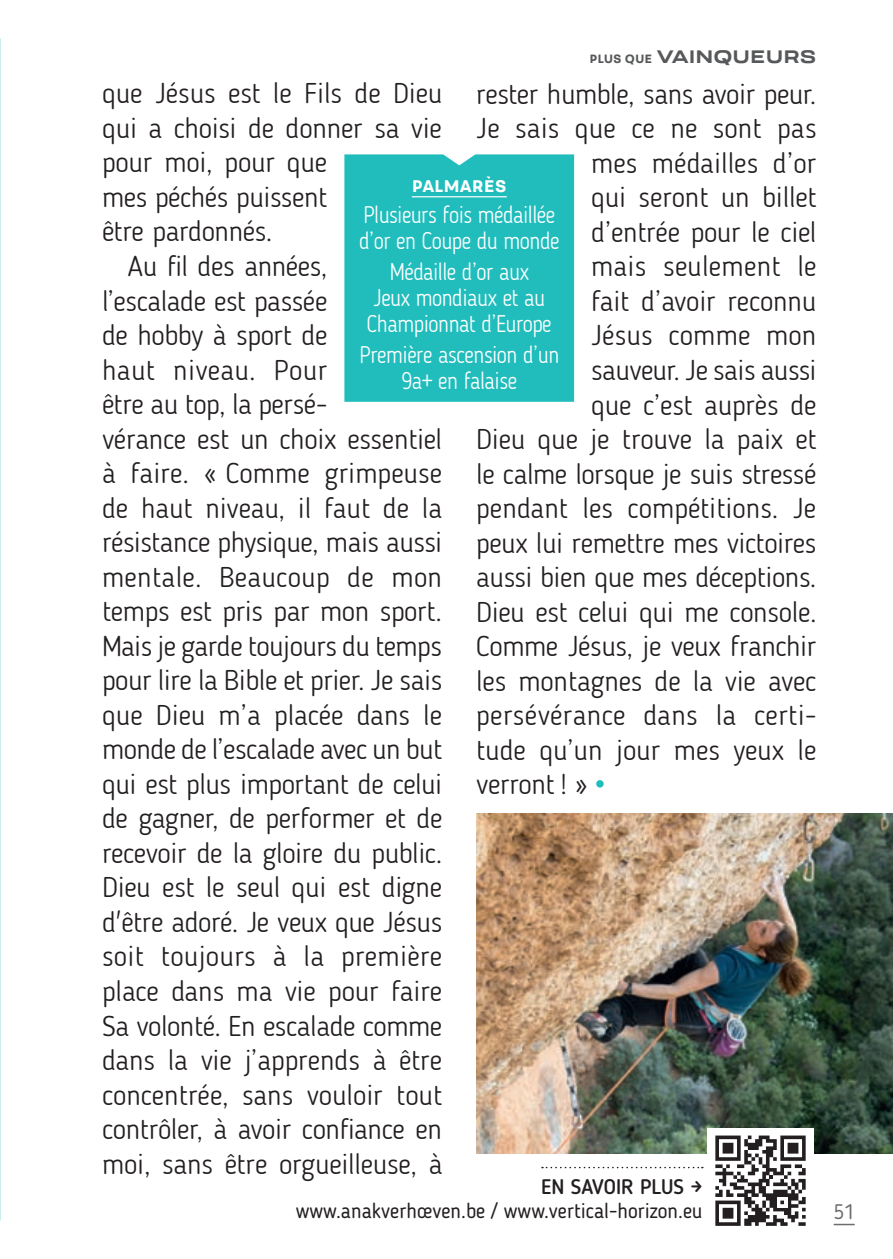
<style>
.page{position:relative;width:893px;height:1259px;background:#fff}
.page>*{position:absolute;margin:0;border:0;box-sizing:border-box;transform-origin:0 0}
.t1{font:300 28.5px "Blogger Sans";letter-spacing:-.01em;color:#231f20}
.t2{font:300 28.5px "Blogger Sans";letter-spacing:.01em;color:#231f20}
.t3{font:300 28.5px "Blogger Sans";letter-spacing:.015em;color:#231f20}
.t4{font:300 24px/26.4px "Blogger Sans";letter-spacing:-.02em;color:#fff;text-align:center;scale:.9 1}
.t5{font:21px "Blogger Sans";color:#231f20}
.t6{font:500 21px "Blogger Sans";color:#231f20}
.t7{font:21px "Blogger Sans";color:#6c6d70}
.t8{font:expanded 18px "Velodroma Basic";color:#57585a}
.t9{font:16.8px "Velodroma Basic";color:#fff}
.s1{font-stretch:normal;font-size:12px}
</style>
<div class="page">
<img style="left:476px;top:813px;width:417px;height:340px">
<div style="left:596px;top:780px;width:8px;height:7px;background:#21bdbd;border-radius:50%"></div>
<svg style="left:542px;top:1166px;width:161px;height:2px"></svg>
<div style="left:344px;top:154px;width:230px;height:248px;background:#21bdbd"></div>
<svg style="left:486px;top:176px;width:4px;height:3px"></svg>
<hr style="left:412px;top:196px;width:95px;height:1px;background:#fff">
<div style="left:707px;top:1128px;width:107px;height:105px;background:#fff"></div>
<svg style="left:715px;top:1135px;width:163px;height:91px"></svg>
<hr style="left:834px;top:1223px;width:21px;height:2px;background:#6c6d70">
<p class="t8" style="left:589px;top:48px;width:228px"><span class="s1">PLUS QUE</span> VAINQUEURS</p>
<p class="t1" style="left:102px;top:76px;width:342px">que Jésus est le Fils de Dieu</p>
<p class="t1" style="left:102px;top:111px;width:341px">qui a choisi de donner sa vie</p>
<p class="t1" style="left:102px;top:145px;width:227px">pour moi, pour que</p>
<p class="t1" style="left:102px;top:180px;width:227px">mes péchés puissent</p>
<p class="t1" style="left:102px;top:214px;width:172px">être pardonnés.</p>
<p class="t1" style="left:128px;top:249px;width:201px">Au fil des années,</p>
<p class="t1" style="left:102px;top:283px;width:227px">l’escalade est passée</p>
<p class="t1" style="left:102px;top:318px;width:227px">de hobby à sport de</p>
<p class="t3" style="left:102px;top:353px;width:227px">haut niveau. Pour</p>
<p class="t1" style="left:102px;top:387px;width:227px">être au top, la persé-</p>
<p class="t1" style="left:102px;top:422px;width:342px">vérance est un choix essentiel</p>
<p class="t1" style="left:102px;top:456px;width:342px">à faire. « Comme grimpeuse</p>
<p class="t1" style="left:102px;top:491px;width:342px">de haut niveau, il faut de la</p>
<p class="t1" style="left:102px;top:525px;width:342px">résistance physique, mais aussi</p>
<p class="t2" style="left:102px;top:560px;width:342px">mentale. Beaucoup de mon</p>
<p class="t1" style="left:102px;top:594px;width:341px">temps est pris par mon sport.</p>
<p class="t1" style="left:102px;top:629px;width:341px">Mais je garde toujours du temps</p>
<p class="t1" style="left:102px;top:663px;width:342px">pour lire la Bible et prier. Je sais</p>
<p class="t1" style="left:102px;top:698px;width:342px">que Dieu m’a placée dans le</p>
<p class="t1" style="left:102px;top:732px;width:342px">monde de l’escalade avec un but</p>
<p class="t1" style="left:102px;top:767px;width:342px">qui est plus important de celui</p>
<p class="t1" style="left:102px;top:801px;width:342px">de gagner, de performer et de</p>
<p class="t1" style="left:102px;top:836px;width:342px">recevoir de la gloire du public.</p>
<p class="t1" style="left:102px;top:870px;width:342px">Dieu est le seul qui est digne</p>
<p class="t1" style="left:102px;top:905px;width:342px">d'être adoré. Je veux que Jésus</p>
<p class="t2" style="left:102px;top:939px;width:342px">soit toujours à la première</p>
<p class="t1" style="left:102px;top:974px;width:342px">place dans ma vie pour faire</p>
<p class="t1" style="left:102px;top:1008px;width:342px">Sa volonté. En escalade comme</p>
<p class="t1" style="left:102px;top:1043px;width:342px">dans la vie j’apprends à être</p>
<p class="t1" style="left:102px;top:1077px;width:342px">concentrée, sans vouloir tout</p>
<p class="t1" style="left:102px;top:1112px;width:342px">contrôler, à avoir confiance en</p>
<p class="t1" style="left:102px;top:1146px;width:342px">moi, sans être orgueilleuse, à</p>
<p class="t1" style="left:476px;top:77px;width:342px">rester humble, sans avoir peur.</p>
<p class="t1" style="left:476px;top:111px;width:342px">Je sais que ce ne sont pas</p>
<p class="t1" style="left:591px;top:146px;width:227px">mes médailles d’or</p>
<p class="t1" style="left:591px;top:180px;width:227px">qui seront un billet</p>
<p class="t1" style="left:591px;top:215px;width:227px">d’entrée pour le ciel</p>
<p class="t2" style="left:591px;top:249px;width:227px">mais seulement le</p>
<p class="t1" style="left:591px;top:284px;width:227px">fait d’avoir reconnu</p>
<p class="t1" style="left:591px;top:318px;width:227px">Jésus comme mon</p>
<p class="t1" style="left:591px;top:353px;width:227px">sauveur. Je sais aussi</p>
<p class="t1" style="left:591px;top:387px;width:227px">que c’est auprès de</p>
<p class="t1" style="left:476px;top:422px;width:342px">Dieu que je trouve la paix et</p>
<p class="t1" style="left:476px;top:456px;width:342px">le calme lorsque je suis stressé</p>
<p class="t1" style="left:476px;top:491px;width:342px">pendant les compétitions. Je</p>
<p class="t1" style="left:476px;top:525px;width:342px">peux lui remettre mes victoires</p>
<p class="t1" style="left:476px;top:560px;width:342px">aussi bien que mes déceptions.</p>
<p class="t1" style="left:476px;top:595px;width:342px">Dieu est celui qui me console.</p>
<p class="t1" style="left:476px;top:629px;width:342px">Comme Jésus, je veux franchir</p>
<p class="t1" style="left:476px;top:664px;width:342px">les montagnes de la vie avec</p>
<p class="t3" style="left:476px;top:698px;width:342px">persévérance dans la certi-</p>
<p class="t1" style="left:476px;top:733px;width:342px">tude qu’un jour mes yeux le</p>
<p class="t1" style="left:476px;top:767px;width:113px">verront ! »</p>
<p class="t9" style="left:412px;top:178px;width:97px">PALMARES</p>
<p class="t4" style="left:359px;top:201px;width:224px;text-align:left">Plusieurs fois médaillée d’or en Coupe du monde</p>
<p class="t4" style="left:367px;top:258px;width:207px">Médaille d’or aux<br>Jeux mondiaux et au<br>Championnat d’Europe</p>
<p class="t4" style="left:359px;top:341px;width:224px">Première ascension d’un<br>9a+ en falaise</p>
<p class="t6" style="left:541px;top:1174px;width:163px">EN SAVOIR PLUS →</p>
<p class="t5" style="left:296px;top:1198px;width:408px">www.anakverhœven.be / www.vertical-horizon.eu</p>
<p class="t7" style="left:834px;top:1199px;width:22px">51</p>
</div>
